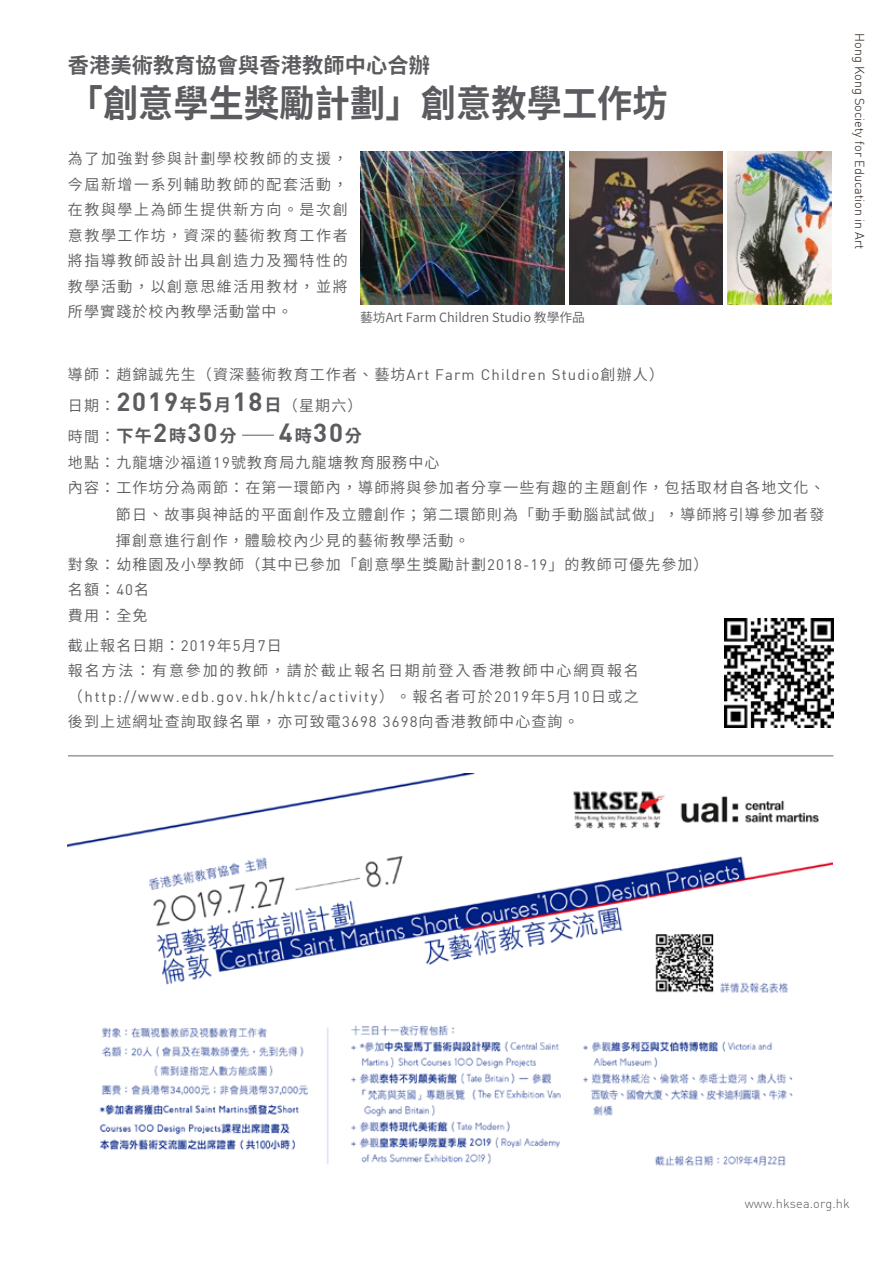
<style>
.page{position:relative;width:893px;height:1263px;background:#fff}
.page>*{position:absolute;margin:0;border:0;box-sizing:border-box;transform-origin:0 0}
.t1{font:700 37.5px "Noto Sans CJ Ktc";letter-spacing:.005em;color:#5c5b5f;scale:.94 1}
.t2{font:25.8px "DIN Bold";color:#5c5b5f}
.t3{font:700 21.15px "Noto Sans CJ Ktc";letter-spacing:.005em;color:#5c5b5f}
.t4{font:700 17.1px "Noto Sans CJ Ktc";color:#5c5b5f}
.t5{font:600 15px/25.5px "Noto Sans CJ Ktc";letter-spacing:.075em;color:#5c5b5f}
.t6{font:15px "DIN";letter-spacing:.11em;color:#5c5b5f}
.t7{font:600 15px/25.5px "Noto Sans CJ Ktc";letter-spacing:.125em;color:#5c5b5f}
.t8{font:300 12.75px "DIN";color:#1f140f}
.t9{font:600 12.75px "Noto Sans CJ Ktc";color:#5c5b5f}
.t10{font:300 12.75px "DIN";letter-spacing:.01em;color:#5c5b5f}
.s1{font-family:"DIN";font-weight:400}
.s2{font-family:"DIN Bold";font-weight:400;font-size:25.8px}
.s3{font-weight:700;font-size:17.1px}
.s4{font-weight:600;font-size:15px}
.s5{font-family:"Noto Sans CJ Ktc";font-weight:700;font-size:17.1px}
.s6{font-family:"Noto Sans CJ Ktc";font-weight:600}
</style>
<div class="page">
<img style="left:724px;top:618px;width:109px;height:110px">
<hr style="left:242px;top:435px;width:32px;height:1px;background:#5c5b5f">
<img style="left:570px;top:152px;width:153px;height:152px">
<img style="left:727px;top:152px;width:104px;height:152px">
<img style="left:361px;top:152px;width:204px;height:152px">
<hr style="left:68px;top:755px;width:765px;height:1px;background:#686868">
<img style="left:68px;top:773px;width:765px;height:393px">
<h3 class="t3" style="left:68px;top:54px;width:364px">香港美術教育協會與香港教師中心合辦</h3>
<h1 class="t1" style="left:68px;top:82px;width:640px">「創意學生獎勵計劃」創意教學工作坊</h1>
<p class="t5" style="left:68px;top:146px;width:281px;text-align:justify">為了加強對參與計劃學校教師的支援，今屆新增一系列輔助教師的配套活動，在教與學上為師生提供新方向。是次創意教學工作坊，資深的藝術教育工作者將指導教師設計出具創造力及獨特性的教學活動，以創意思維活用教材，並將所學實踐於校內教學活動當中。</p>
<p class="t9" style="left:360px;top:310px;width:226px">藝坊Art Farm Children Studio 教學作品</p>
<p class="t5" style="left:68px;top:360px;width:598px;line-height:30.9px">導師：趙錦誠先生（資深藝術教育工作者、藝坊<span class="s1">Art Farm Children Studio</span>創辦人）日期：<span class="s2">2019</span><span class="s3">年</span><span class="s2">5</span><span class="s3">月</span><span class="s2">18</span><span class="s3">日</span>（星期六）</p>
<p class="t4" style="left:68px;top:426px;width:170px"><span class="s4">時間：</span>下午<span class="s2">2</span>時<span class="s2">30</span>分</p>
<h2 class="t2" style="left:279px;top:416px;width:85px">4<span class="s5">時</span>30<span class="s5">分</span></h2>
<p class="t5" style="left:68px;top:450px;width:758px">地點：九龍塘沙福道<span class="s1">19</span>號教育局九龍塘教育服務中心<br>內容：工作坊分為兩節：在第一環節內，導師將與參加者分享一些有趣的主題創作，包括取材自各地文化、</p>
<p class="t5" style="left:116px;top:502px;width:710px">節日、故事與神話的平面創作及立體創作；第二環節則為「動手動腦試試做」，導師將引導參加者發揮創意進行創作，體驗校內少見的藝術教學活動。</p>
<p class="t5" style="left:68px;top:552px;width:642px">對象：幼稚園及小學教師（其中已參加「創意學生獎勵計劃<span class="s1">2018-19</span>」的教師可優先參加）名額：<span class="s1">40</span>名<br>費用：全免</p>
<p class="t7" style="left:68px;top:633px;width:572px">截止報名日期：<span class="s1">2019</span>年<span class="s1">5</span>月<span class="s1">7</span>日<br>報名方法：有意參加的教師，請於截止報名日期前登入香港教師中心網頁報名</p>
<p class="t6" style="left:68px;top:687px;width:572px"><span class="s6">（</span>http://www.edb.gov.hk/hktc/activity<span class="s6">）。報名者可於</span>2019<span class="s6">年</span>5<span class="s6">月</span>10<span class="s6">日或之</span></p>
<p class="t5" style="left:68px;top:709px;width:512px">後到上述網址查詢取錄名單，亦可致電<span class="s1">3698 3698</span>向香港教師中心查詢。</p>
<p class="t8" style="left:867px;top:33px;width:218px;rotate:90deg">Hong Kong Society for Education in Art</p>
<p class="t10" style="left:745px;top:1196px;width:107px">www.hksea.org.hk</p>
</div>
